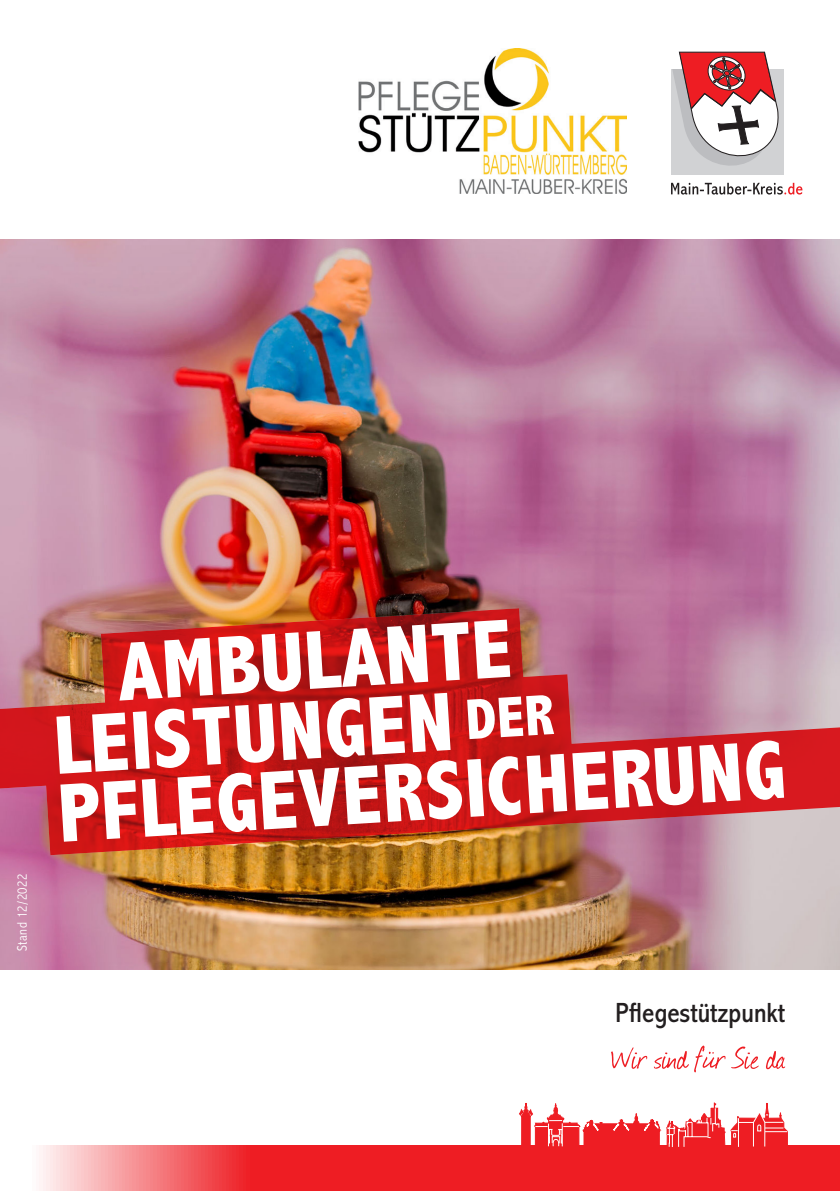
<style>
.page{position:relative;width:840px;height:1191px;background:#fff}
.page>*{position:absolute;margin:0;border:0;box-sizing:border-box;transform-origin:0 0}
.t1{font:800 condensed 84px "Abadi MT Pro";color:#fff}
.t2{font:condensed 28px "Abadi MT Pro";color:#231f20}
.t3{font:300 condensed 14px "Abadi MT Pro";letter-spacing:.03em;color:#fff}
.s1{font-size:57.8px}
</style>
<div class="page">
<img style="left:0;top:240px;width:839px;height:729px">
<svg style="left:39px;top:1145px;width:800px;height:46px;fill:#ee1d23"></svg>
<svg style="left:519px;top:1103px;width:140px;height:43px"></svg>
<svg style="left:666px;top:1102px;width:121px;height:45px"></svg>
<svg style="left:611px;top:1045px;width:173px;height:27px"></svg>
<svg style="left:671px;top:51px;width:131px;height:143px"></svg>
<img style="left:358px;top:48px;width:268px;height:146px">
<svg style="left:0;top:608px;width:839px;height:247px"></svg>
<p class="t3" style="left:14px;top:950px;width:79px;rotate:-90deg">Stand 12/2022</p>
<p class="t1" style="left:115px;top:625px;width:396px;rotate:-3deg">AMBULANTE</p>
<p class="t1" style="left:52px;top:698px;width:501px;rotate:-3deg">LEISTUNGEN <span class="s1">DER</span></p>
<p class="t1" style="left:56px;top:764px;width:729px;rotate:-3deg">PFLEGEVERSICHERUNG</p>
<p class="t2" style="left:615px;top:997px;width:171px">Pflegestützpunkt</p>
</div>
